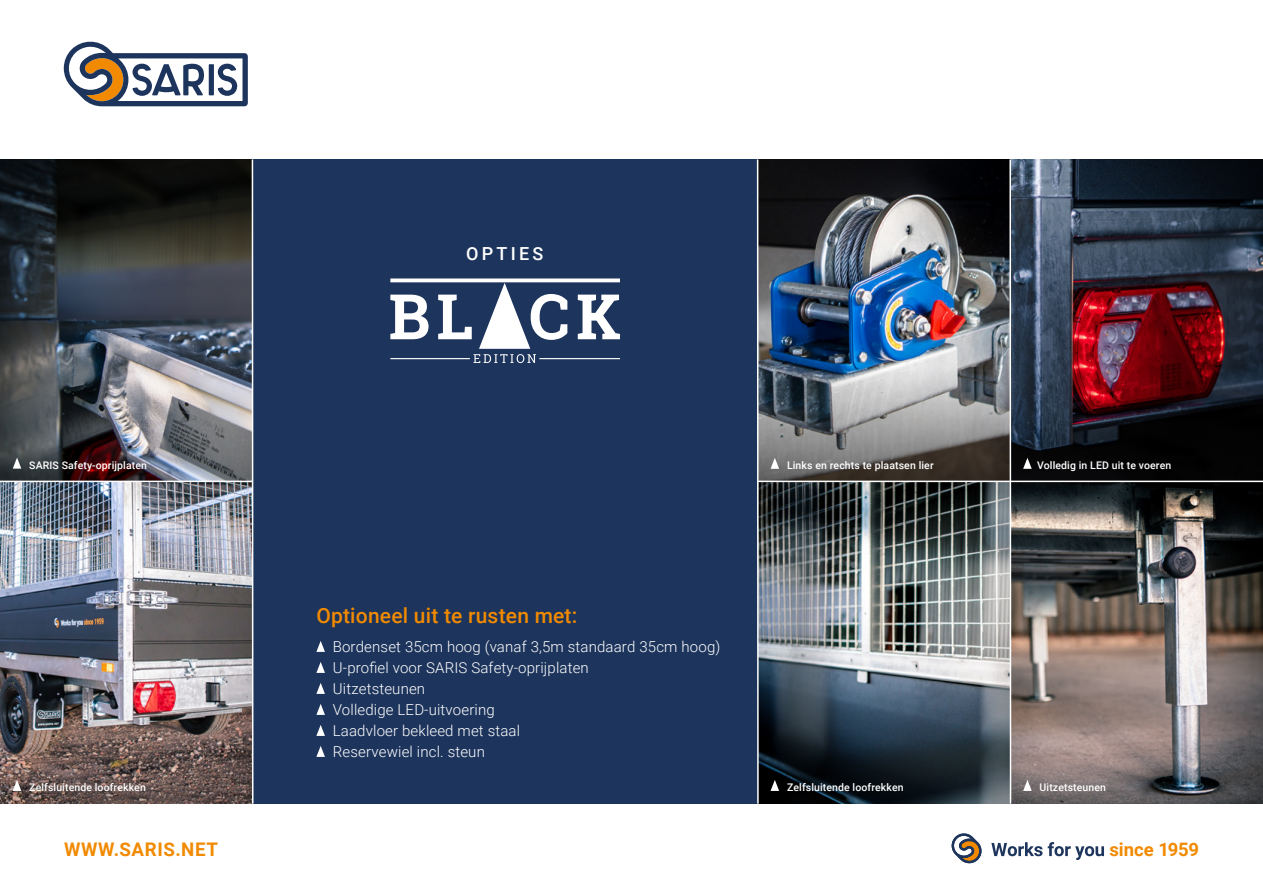
<style>
.page{position:relative;width:1263px;height:893px;background:#fff}
.page>*{position:absolute;margin:0;border:0;box-sizing:border-box;transform-origin:0 0}
.t1{font:500 21px "Roboto";letter-spacing:.01em;color:#f18a00}
.t2{font:700 18.75px "Roboto";letter-spacing:.035em;color:#f18a00}
.t3{font:700 18.45px "Roboto";color:#f18a00}
.t4{font:500 18px "Roboto";letter-spacing:.18em;color:#fff}
.t5{font:300 15px/21px "Roboto";letter-spacing:.01em;color:#fff}
.t6{font:500 10.5px "Roboto";letter-spacing:.01em;color:#fff}
</style>
<div class="page">
<svg style="left:64px;top:42px;width:184px;height:64px"></svg>
<svg style="left:991px;top:842px;width:51px;height:14px"></svg>
<svg style="left:1048px;top:842px;width:56px;height:18px"></svg>
<svg style="left:952px;top:833px;width:29px;height:30px"></svg>
<img style="left:759px;top:159px;width:504px;height:645px">
<img style="left:0;top:159px;width:252px;height:645px">
<div style="left:253px;top:159px;width:505px;height:645px;background:#1d345c"></div>
<svg style="left:13px;top:458px;width:8px;height:11px"></svg>
<svg style="left:770px;top:780px;width:9px;height:11px"></svg>
<svg style="left:13px;top:780px;width:8px;height:11px"></svg>
<svg style="left:1023px;top:458px;width:9px;height:11px"></svg>
<svg style="left:1023px;top:780px;width:9px;height:11px"></svg>
<img style="left:759px;top:340px;width:250px;height:141px">
<svg style="left:770px;top:458px;width:9px;height:11px"></svg>
<svg style="left:316px;top:641px;width:9px;height:11px"></svg>
<svg style="left:316px;top:662px;width:9px;height:11px"></svg>
<svg style="left:316px;top:683px;width:9px;height:11px"></svg>
<svg style="left:316px;top:704px;width:9px;height:11px"></svg>
<svg style="left:316px;top:725px;width:9px;height:11px"></svg>
<svg style="left:316px;top:746px;width:9px;height:11px"></svg>
<svg style="left:390px;top:278px;width:230px;height:4px"></svg>
<svg style="left:390px;top:283px;width:230px;height:80px"></svg>
<hr style="left:1009px;top:159px;width:2px;height:645px;background:#fff">
<hr style="left:758px;top:481px;width:505px;height:1px;background:#fff">
<hr style="left:0;top:481px;width:253px;height:1px;background:#fff">
<hr style="left:757px;top:159px;width:2px;height:645px;background:#fff">
<p class="t6" style="left:29px;top:457px;width:119px">SARIS Safety-oprijplaten</p>
<p class="t4" style="left:466px;top:241px;width:79px">OPTIES</p>
<h1 class="t1" style="left:316px;top:601px;width:262px">Optioneel uit te rusten met:</h1>
<p class="t5" style="left:333px;top:635px;width:389px">Bordenset 35cm hoog (vanaf 3,5m standaard 35cm hoog)<br>U-profiel voor SARIS Safety-oprijplaten<br>Uitzetsteunen<br>Volledige LED-uitvoering<br>Laadvloer bekleed met staal<br>Reservewiel incl. steun</p>
<p class="t6" style="left:787px;top:458px;width:148px">Links en rechts te plaatsen lier</p>
<p class="t6" style="left:29px;top:780px;width:118px">Zelfsluitende loofrekken</p>
<p class="t6" style="left:787px;top:780px;width:118px">Zelfsluitende loofrekken</p>
<p class="t6" style="left:1037px;top:458px;width:136px">Volledig in LED uit te voeren</p>
<p class="t6" style="left:1040px;top:780px;width:68px">Uitzetsteunen</p>
<p class="t2" style="left:64px;top:836px;width:156px">WWW.SARIS.NET</p>
<p class="t3" style="left:1109px;top:836px;width:91px">since 1959</p>
</div>
